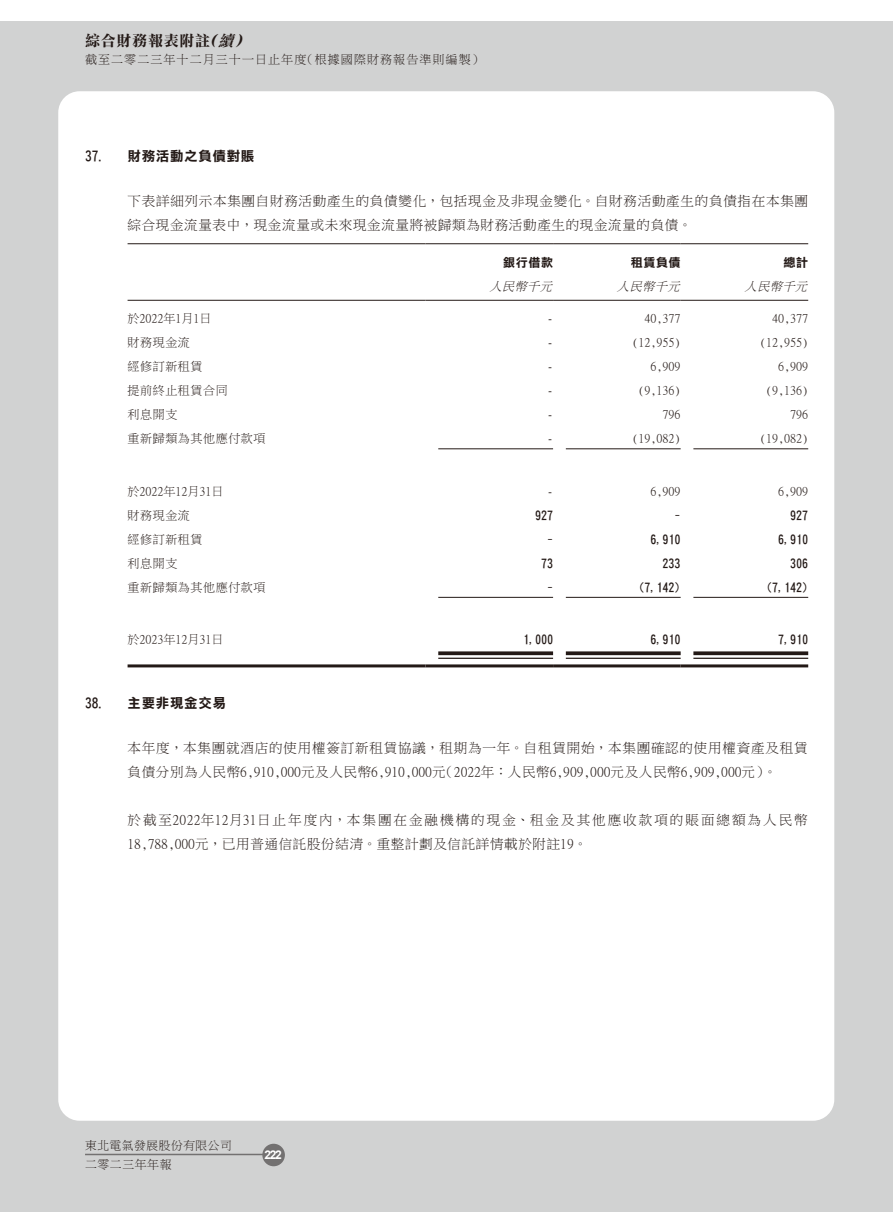
<style>
.page{position:relative;width:893px;height:1212px;background:#fff}
.page>*{position:absolute;margin:0;border:0;box-sizing:border-box;transform-origin:0 0}
.t1{font:15px "DF Li Song Bd WIN BF";letter-spacing:.05em;color:#231916}
._00_txt{font:13.5px/24px "Ming Li U";letter-spacing:.05em;color:#231916}
._01_H1{font:13.5px "DF Li Hei Bd WIN BF";letter-spacing:.05em;color:#231916}
._50_Table_txt{font:12px "Ming Li U";letter-spacing:.05em;color:#231916}
._50_Table_txt-2{font:12px "DF Li Hei Bd WIN BF";color:#231916}
._50_Table_txt-3{font:12px "Ming Li U";color:#231916}
._50_Table_txt-4{font:12px "Ming Li U";letter-spacing:.09em;color:#231916}
._50_Table_txt-5{font:italic 12px "Ming Li U";color:#231916}
.t2{font:700 12px "Arial";color:#fff}
.t3{font:11.85px "Ming Li U";letter-spacing:.05em;color:#231916}
.t4{font:11.7px "Ming Li U";letter-spacing:.05em;color:#231916}
.s1{font-style:italic}
</style>
<div class="page">
<div style="left:0;top:21px;width:892px;height:1191px;background:#d1d2d2"></div>
<div style="left:58px;top:91px;width:776px;height:1030px;background:#fff;border-radius:21px"></div>
<hr style="left:85px;top:1154px;width:180px;height:1px;background:#737171">
<div style="left:262px;top:1144px;width:23px;height:22px;background:#737171;border-radius:50%"></div>
<hr style="left:128px;top:243px;width:297px;height:1px;background:#231916">
<hr style="left:425px;top:243px;width:128px;height:1px;background:#231916">
<hr style="left:553px;top:243px;width:128px;height:1px;background:#231916">
<hr style="left:681px;top:243px;width:127px;height:1px;background:#231916">
<hr style="left:128px;top:300px;width:297px;height:1px;background:#231916">
<hr style="left:425px;top:300px;width:128px;height:1px;background:#231916">
<hr style="left:553px;top:300px;width:128px;height:1px;background:#231916">
<hr style="left:681px;top:300px;width:127px;height:1px;background:#231916">
<hr style="left:438px;top:448px;width:115px;height:1px;background:#231916">
<hr style="left:566px;top:448px;width:115px;height:1px;background:#231916">
<hr style="left:693px;top:448px;width:115px;height:1px;background:#231916">
<hr style="left:438px;top:597px;width:115px;height:1px;background:#231916">
<hr style="left:566px;top:597px;width:115px;height:1px;background:#231916">
<hr style="left:693px;top:597px;width:115px;height:1px;background:#231916">
<svg style="left:438px;top:651px;width:115px;height:4px"></svg>
<hr style="left:438px;top:658px;width:115px;height:1px;background:#231916">
<svg style="left:566px;top:651px;width:115px;height:4px"></svg>
<hr style="left:566px;top:658px;width:115px;height:1px;background:#231916">
<svg style="left:693px;top:651px;width:115px;height:4px"></svg>
<hr style="left:693px;top:658px;width:115px;height:1px;background:#231916">
<hr style="left:128px;top:664px;width:297px;height:3px;background:#231916">
<hr style="left:425px;top:664px;width:128px;height:3px;background:#231916">
<hr style="left:553px;top:664px;width:128px;height:3px;background:#231916">
<hr style="left:681px;top:664px;width:127px;height:3px;background:#231916">
<p class="t1" style="left:85px;top:33px;width:169px">綜合財務報表附註<span class="s1">（續）</span></p>
<p class="_50_Table_txt-4" style="left:85px;top:54px;width:400px">截至二零二三年十二月三十一日止年度（根據國際財務報告準則編製）</p>
<p class="_01_H1" style="left:85px;top:149px;width:171px">37. 財務活動之負債對賬</p>
<p class="_00_txt" style="left:128px;top:189px;width:682px">下表詳細列示本集團自財務活動產生的負債變化，包括現金及非現金變化。自財務活動產生的負債指在本集團綜合現金流量表中，現金流量或未來現金流量將被歸類為財務活動產生的現金流量的負債。</p>
<p class="_50_Table_txt-2" style="left:503px;top:256px;width:51px">銀行借款</p>
<p class="_50_Table_txt-2" style="left:631px;top:256px;width:51px">租賃負債</p>
<p class="_50_Table_txt-2" style="left:784px;top:256px;width:26px">總計</p>
<p class="_50_Table_txt-5" style="left:490px;top:280px;width:67px">人民幣千元</p>
<p class="_50_Table_txt-5" style="left:617px;top:280px;width:67px">人民幣千元</p>
<p class="_50_Table_txt-5" style="left:745px;top:280px;width:67px">人民幣千元</p>
<p class="_50_Table_txt-3" style="left:128px;top:313px;width:86px">於2022年1月1日</p>
<p class="_50_Table_txt" style="left:547px;top:313px;width:7px">-</p>
<p class="_50_Table_txt" style="left:645px;top:313px;width:37px">40,377</p>
<p class="_50_Table_txt" style="left:772px;top:313px;width:37px">40,377</p>
<p class="_50_Table_txt" style="left:128px;top:337px;width:64px">財務現金流</p>
<p class="_50_Table_txt" style="left:547px;top:337px;width:7px">-</p>
<p class="_50_Table_txt" style="left:633px;top:337px;width:49px">(12,955)</p>
<p class="_50_Table_txt" style="left:760px;top:337px;width:49px">(12,955)</p>
<p class="_50_Table_txt" style="left:128px;top:361px;width:76px">經修訂新租賃</p>
<p class="_50_Table_txt" style="left:547px;top:361px;width:7px">-</p>
<p class="_50_Table_txt" style="left:651px;top:361px;width:31px">6,909</p>
<p class="_50_Table_txt" style="left:778px;top:361px;width:31px">6,909</p>
<p class="_50_Table_txt" style="left:128px;top:385px;width:102px">提前終止租賃合同</p>
<p class="_50_Table_txt" style="left:547px;top:385px;width:7px">-</p>
<p class="_50_Table_txt" style="left:639px;top:385px;width:43px">(9,136)</p>
<p class="_50_Table_txt" style="left:766px;top:385px;width:43px">(9,136)</p>
<p class="_50_Table_txt" style="left:128px;top:409px;width:51px">利息開支</p>
<p class="_50_Table_txt" style="left:547px;top:409px;width:7px">-</p>
<p class="_50_Table_txt" style="left:663px;top:409px;width:19px">796</p>
<p class="_50_Table_txt" style="left:790px;top:409px;width:19px">796</p>
<p class="_50_Table_txt" style="left:128px;top:433px;width:139px">重新歸類為其他應付款項</p>
<p class="_50_Table_txt" style="left:547px;top:433px;width:7px">-</p>
<p class="_50_Table_txt" style="left:633px;top:433px;width:49px">(19,082)</p>
<p class="_50_Table_txt" style="left:760px;top:433px;width:49px">(19,082)</p>
<p class="_50_Table_txt-3" style="left:128px;top:485px;width:97px">於2022年12月31日</p>
<p class="_50_Table_txt" style="left:547px;top:485px;width:7px">-</p>
<p class="_50_Table_txt" style="left:651px;top:485px;width:31px">6,909</p>
<p class="_50_Table_txt" style="left:778px;top:485px;width:31px">6,909</p>
<p class="_50_Table_txt" style="left:128px;top:509px;width:64px">財務現金流</p>
<p class="_50_Table_txt-2" style="left:535px;top:509px;width:19px">927</p>
<p class="_50_Table_txt-2" style="left:675px;top:509px;width:7px">-</p>
<p class="_50_Table_txt-2" style="left:790px;top:509px;width:19px">927</p>
<p class="_50_Table_txt" style="left:128px;top:533px;width:76px">經修訂新租賃</p>
<p class="_50_Table_txt-2" style="left:547px;top:533px;width:7px">-</p>
<p class="_50_Table_txt-2" style="left:651px;top:533px;width:31px">6,910</p>
<p class="_50_Table_txt-2" style="left:778px;top:533px;width:31px">6,910</p>
<p class="_50_Table_txt" style="left:128px;top:557px;width:51px">利息開支</p>
<p class="_50_Table_txt-2" style="left:541px;top:557px;width:13px">73</p>
<p class="_50_Table_txt-2" style="left:663px;top:557px;width:19px">233</p>
<p class="_50_Table_txt-2" style="left:790px;top:557px;width:19px">306</p>
<p class="_50_Table_txt" style="left:128px;top:581px;width:139px">重新歸類為其他應付款項</p>
<p class="_50_Table_txt-2" style="left:547px;top:581px;width:7px">-</p>
<p class="_50_Table_txt-2" style="left:639px;top:581px;width:43px">(7,142)</p>
<p class="_50_Table_txt-2" style="left:766px;top:581px;width:43px">(7,142)</p>
<p class="_50_Table_txt-3" style="left:128px;top:634px;width:97px">於2023年12月31日</p>
<p class="_50_Table_txt-2" style="left:523px;top:634px;width:31px">1,000</p>
<p class="_50_Table_txt-2" style="left:651px;top:634px;width:31px">6,910</p>
<p class="_50_Table_txt-2" style="left:778px;top:634px;width:31px">7,910</p>
<p class="_01_H1" style="left:85px;top:696px;width:143px">38. 主要非現金交易</p>
<p class="_00_txt" style="left:128px;top:735px;width:682px">本年度，本集團就酒店的使用權簽訂新租賃協議，租期為一年。自租賃開始，本集團確認的使用權資產及租賃負債分別為人民幣6,910,000元及人民幣6,910,000元（2022年：人民幣6,909,000元及人民幣6,909,000元）。</p>
<p class="_00_txt" style="left:128px;top:807px;width:682px">於截至2022年12月31日止年度內，本集團在金融機構的現金、租金及其他應收款項的賬面總額為人民幣<br>18,788,000元，已用普通信託股份結清。重整計劃及信託詳情載於附註19。</p>
<p class="t4" style="left:85px;top:1140px;width:148px">東北電氣發展股份有限公司</p>
<p class="t3" style="left:85px;top:1159px;width:88px">二零二三年年報</p>
<p class="t2" style="left:264px;top:1146px;width:19px">222</p>
</div>
